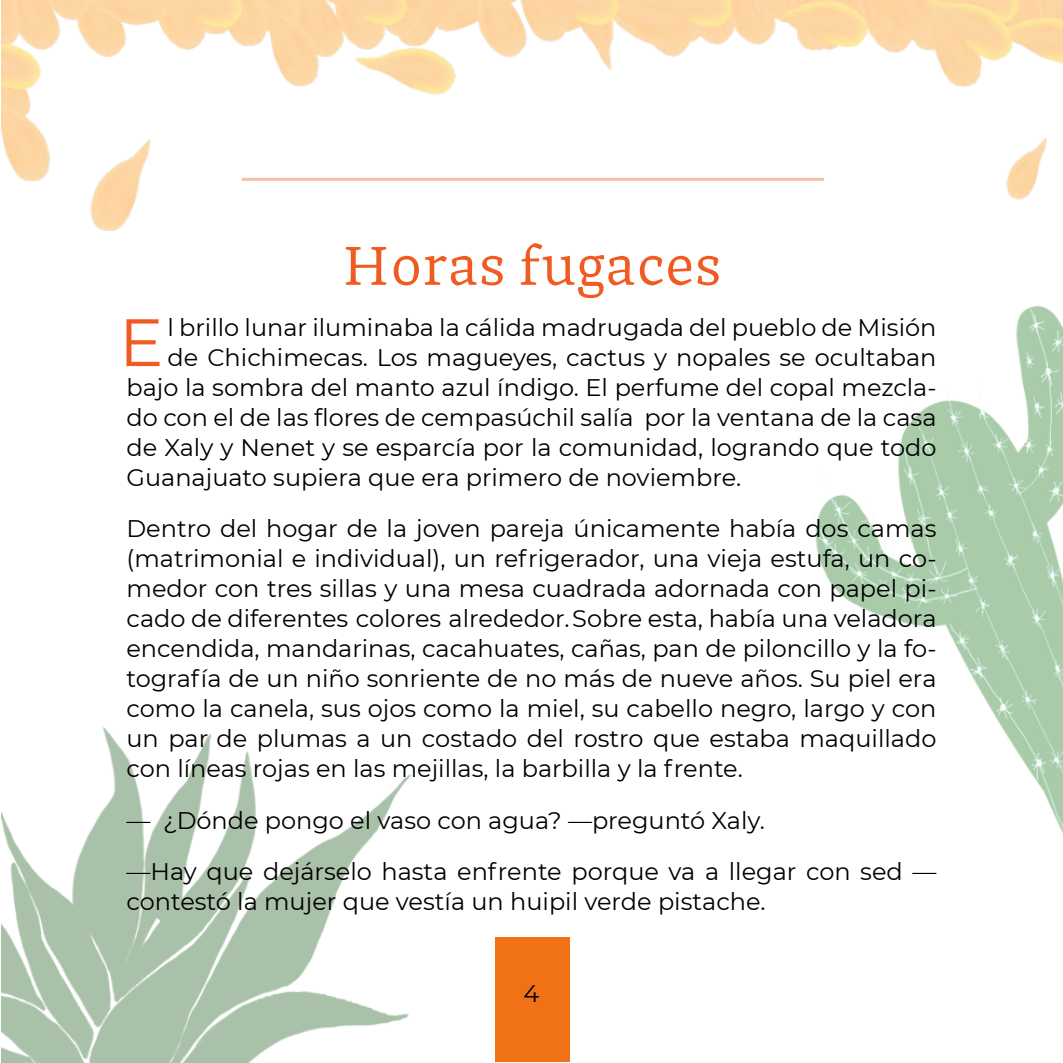
<style>
.page{position:relative;width:1063px;height:1063px;background:#fff}
.page>*{position:absolute;margin:0;border:0;box-sizing:border-box;transform-origin:0 0}
.t1{font:66.9px "Montserrat";color:#f15b21}
.t2{font:54px "GMX";color:#f15b21}
.t3{font:24px/30px "Montserrat";color:#000;text-align:justify}
</style>
<div class="page">
<img style="left:1px;top:0;width:1062px;height:1063px">
<div style="left:495px;top:937px;width:75px;height:125px;background:#f17116"></div>
<hr style="left:242px;top:178px;width:582px;height:3px;background:#f15b21">
<h2 class="t2" style="left:342px;top:235px;width:381px">Horas fugaces</h2>
<h1 class="t1" style="left:119px;top:296px;width:46px">E</h1>
<p class="t3" style="left:168px;top:312px;width:770px">l brillo lunar iluminaba la cálida madrugada del pueblo de Misión</p>
<p class="t3" style="left:168px;top:342px;width:770px">de Chichimecas. Los magueyes, cactus y nopales se ocultaban</p>
<p class="t3" style="left:127px;top:372px;width:812px">bajo la sombra del manto azul índigo. El perfume del copal mezcla-</p>
<p class="t3" style="left:127px;top:402px;width:812px">do con el de las flores de cempasúchil salía por la ventana de la casa</p>
<p class="t3" style="left:127px;top:432px;width:811px">de Xaly y Nenet y se esparcía por la comunidad, logrando que todo</p>
<p class="t3" style="left:127px;top:462px;width:616px">Guanajuato supiera que era primero de noviembre.</p>
<p class="t3" style="left:127px;top:513px;width:812px">Dentro del hogar de la joven pareja únicamente había dos camas (matrimonial e individual), un refrigerador, una vieja estufa, un co&shy;medor con tres sillas y una mesa cuadrada adornada con papel pi&shy;cado de diferentes colores alrededor. Sobre esta, había una veladora encendida, mandarinas, cacahuates, cañas, pan de piloncillo y la fo&shy;tografía de un niño sonriente de no más de nueve años. Su piel era como la canela, sus ojos como la miel, su cabello negro, largo y con un par de plumas a un costado del rostro que estaba maquillado con líneas rojas en las mejillas, la barbilla y la frente.</p>
<p class="t3" style="left:127px;top:794px;width:811px;line-height:51.3px">— ¿Dónde pongo el vaso con agua? —preguntó Xaly.<br>—Hay que dejárselo hasta enfrente porque va a llegar con sed —</p>
<p class="t3" style="left:127px;top:885px;width:641px">contestó la mujer que vestía un huipil verde pistache.</p>
<p class="t3" style="left:524px;top:978px;width:17px">4</p>
</div>
